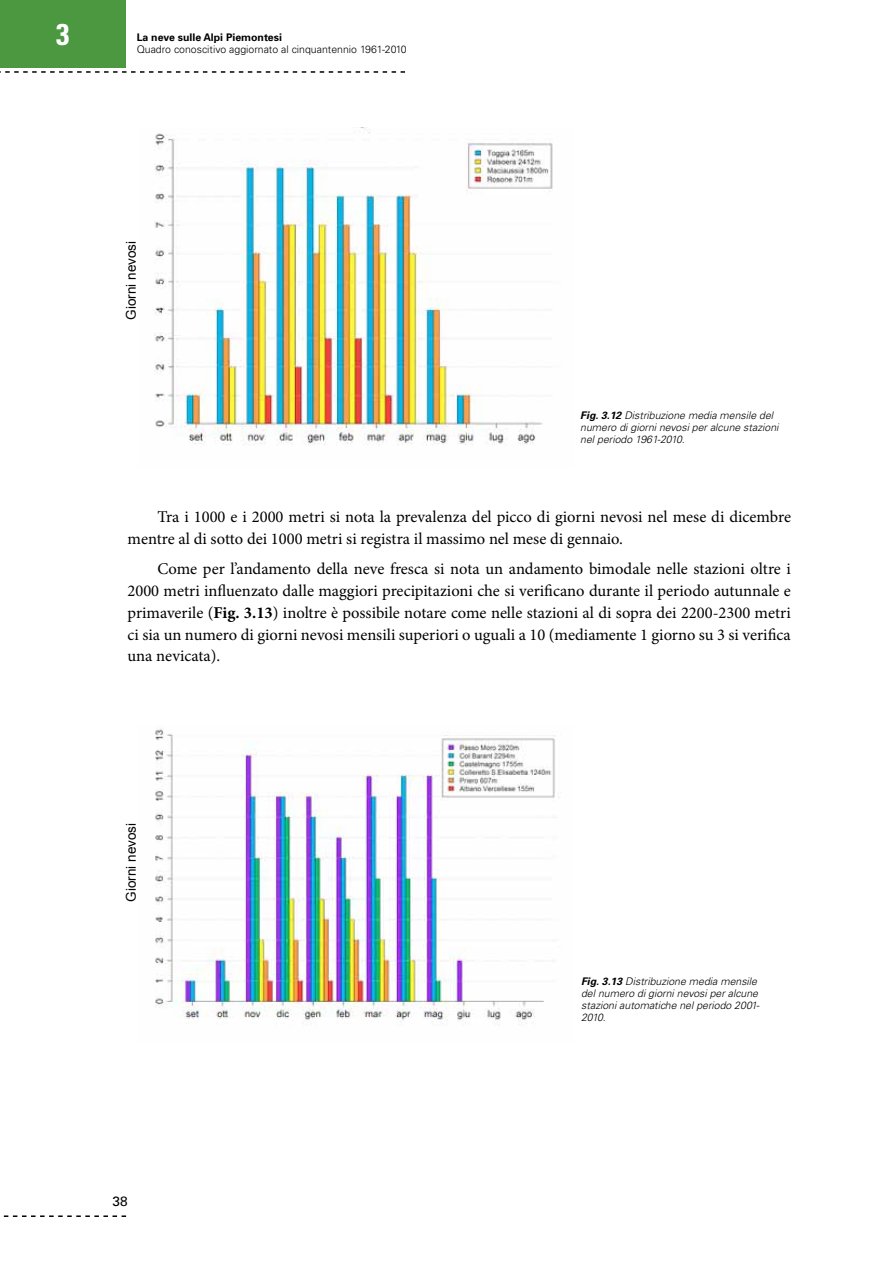
<style>
.page{position:relative;width:893px;height:1263px;background:#fff}
.page>*{position:absolute;margin:0;border:0;box-sizing:border-box;transform-origin:0 0}
.t1{font:700 condensed 30px "Univers";color:#fff}
.t2{font:16.5px/21.8px "Minion Pro";color:#000}
.t3{font:13.5px "Arial";color:#000}
.t4{font:13.5px "Univers";color:#000}
.t5{font:italic 300 10.5px/12px "Univers";color:#000}
.t6{font:300 10.5px "Univers";color:#000}
.t7{font:700 10.5px "Univers";color:#000}
.s1{font-weight:700}
</style>
<div class="page">
<div style="left:0;top:0;width:126px;height:68px;background:#4b9840"></div>
<svg style="left:3px;top:1215px;width:123px;height:2px"></svg>
<svg style="left:0;top:71px;width:405px;height:2px"></svg>
<img style="left:154px;top:128px;width:399px;height:317px">
<img style="left:155px;top:728px;width:406px;height:296px">
<h1 class="t1" style="left:56px;top:16px;width:15px">3</h1>
<p class="t7" style="left:137px;top:30px;width:147px">La neve sulle Alpi Piemontesi</p>
<p class="t6" style="left:137px;top:43px;width:272px">Quadro conoscitivo aggiornato al cinquantennio 1961-2010</p>
<p class="t3" style="left:122px;top:320px;width:80px;rotate:-90deg">Giorni nevosi</p>
<p class="t5" style="left:580px;top:409px;width:200px"><span class="s1">Fig. 3.12</span> Distribuzione media mensile del numero di giorni nevosi per alcune stazioni nel periodo 1961-2010.</p>
<p class="t2" style="left:128px;top:506px;width:665px;text-indent:30px">Tra i 1000 e i 2000 metri si nota la prevalenza del picco di giorni nevosi nel mese di dicembre mentre al di sotto dei 1000 metri si registra il massimo nel mese di gennaio.</p>
<p class="t2" style="left:128px;top:558px;width:665px;text-align:justify;text-indent:30px">Come per l’andamento della neve fresca si nota un andamento bimodale nelle stazioni oltre i 2000 metri influenzato dalle maggiori precipitazioni che si verificano durante il periodo autunnale e primaverile (<span class="s1">Fig. 3.13</span>) inoltre è possibile notare come nelle stazioni al di sopra dei 2200-2300 metri ci sia un numero di giorni nevosi mensili superiori o uguali a 10 (mediamente 1 giorno su 3 si verifica una nevicata).</p>
<p class="t3" style="left:122px;top:901px;width:80px;rotate:-90deg">Giorni nevosi</p>
<p class="t4" style="left:113px;top:1193px;width:17px">38</p>
<p class="t5" style="left:581px;top:975px;width:180px"><span class="s1">Fig. 3.13</span> Distribuzione media mensile del numero di giorni nevosi per alcune stazioni automatiche nel periodo 2001-<br>2010.</p>
</div>
